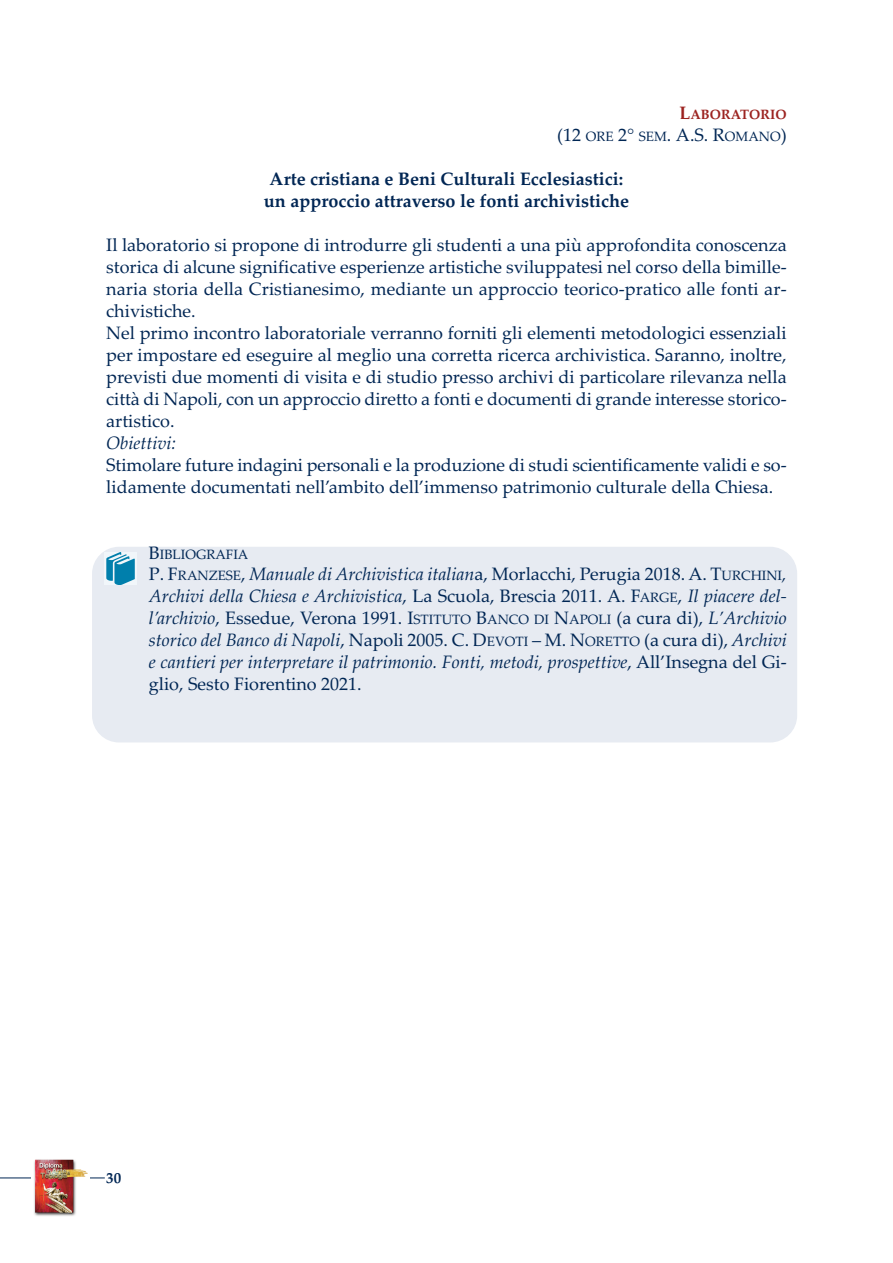
<style>
.page{position:relative;width:893px;height:1263px;background:#fff}
.page>*{position:absolute;margin:0;border:0;box-sizing:border-box;transform-origin:0 0}
.t1{font:18px/21.9px "Palatino Linotype";color:#002654}
.t2{font:italic 18px/21.9px "Palatino Linotype";color:#002654;text-align:justify}
.t3{font:700 18px/21.9px "Palatino Linotype";color:#002654;text-align:center}
.t4{font:700 15px "Palatino Linotype";color:#002654}
.t5{font:13.5px "Palatino Linotype";color:#002654}
.t6{font:700 13.5px "Palatino Linotype";color:#9c2320}
.s1{font-size:18px}
.s2{font-size:13.5px}
.s3{font-style:normal}
.s4{font-style:normal;font-size:13.5px}
</style>
<div class="page">
<div style="left:92px;top:547px;width:705px;height:195px;background:#e7ebf2;border-radius:27px"></div>
<img style="left:105px;top:553px;width:32px;height:32px">
<hr style="left:0;top:1178px;width:105px;height:1px;background:#002654">
<img style="left:31px;top:1159px;width:58px;height:57px">
<p class="t6" style="left:680px;top:107px;width:109px"><span class="s1">L</span>ABORATORIO</p>
<p class="t1" style="left:557px;top:124px;width:231px">(12 <span class="s2">ORE</span> 2° <span class="s2">SEM</span>. A.S. R<span class="s2">OMANO</span>)</p>
<p class="t3" style="left:264px;top:168px;width:367px">Arte cristiana e Beni Culturali Ecclesiastici: un approccio attraverso le fonti archivistiche</p>
<p class="t1" style="left:106px;top:234px;width:682px">Il laboratorio si propone di introdurre gli studenti a una più approfondita conoscenza storica di alcune significative esperienze artistiche sviluppatesi nel corso della bimille&shy;naria storia della Cristianesimo, mediante un approccio teorico-pratico alle fonti ar&shy;chivistiche.<br>Nel primo incontro laboratoriale verranno forniti gli elementi metodologici essenziali per impostare ed eseguire al meglio una corretta ricerca archivistica. Saranno, inoltre, previsti due momenti di visita e di studio presso archivi di particolare rilevanza nella città di Napoli, con un approccio diretto a fonti e documenti di grande interesse storico&shy;artistico.</p>
<p class="t2" style="left:106px;top:432px;width:71px">Obiettivi:</p>
<p class="t1" style="left:106px;top:453px;width:682px">Stimolare future indagini personali e la produzione di studi scientificamente validi e so&shy;lidamente documentati nell’ambito dell’immenso patrimonio culturale della Chiesa.</p>
<p class="t5" style="left:149px;top:546px;width:101px"><span class="s1">B</span>IBLIOGRAFIA</p>
<p class="t2" style="left:149px;top:563px;width:639px"><span class="s3">P. F</span><span class="s4">RANZESE</span><span class="s3">,</span> Manuale di Archivistica italian<span class="s3">a, Morlacchi, Perugia 2018. A. T</span><span class="s4">URCHINI</span>, Archivi della Chiesa e Archivistica<span class="s3">, La Scuola, Brescia 2011. A. F</span><span class="s4">ARGE</span><span class="s3">,</span> Il piacere del&shy;l’archivio<span class="s3">, Essedue, Verona 1991. I</span><span class="s4">STITUTO</span> <span class="s3">B</span><span class="s4">ANCO DI</span> <span class="s3">N</span><span class="s4">APOLI</span> <span class="s3">(a cura di),</span> L’Archivio storico del Banco di Napoli<span class="s3">, Napoli 2005. C. D</span><span class="s4">EVOTI</span> <span class="s3">– M. N</span><span class="s4">ORETTO</span> <span class="s3">(a cura di),</span> Archivi e cantieri per interpretare il patrimonio. Fonti, metodi, prospettive<span class="s3">, All’Insegna del Gi&shy;glio, Sesto Fiorentino 2021.</span></p>
<p class="t4" style="left:106px;top:1169px;width:16px">30</p>
</div>
